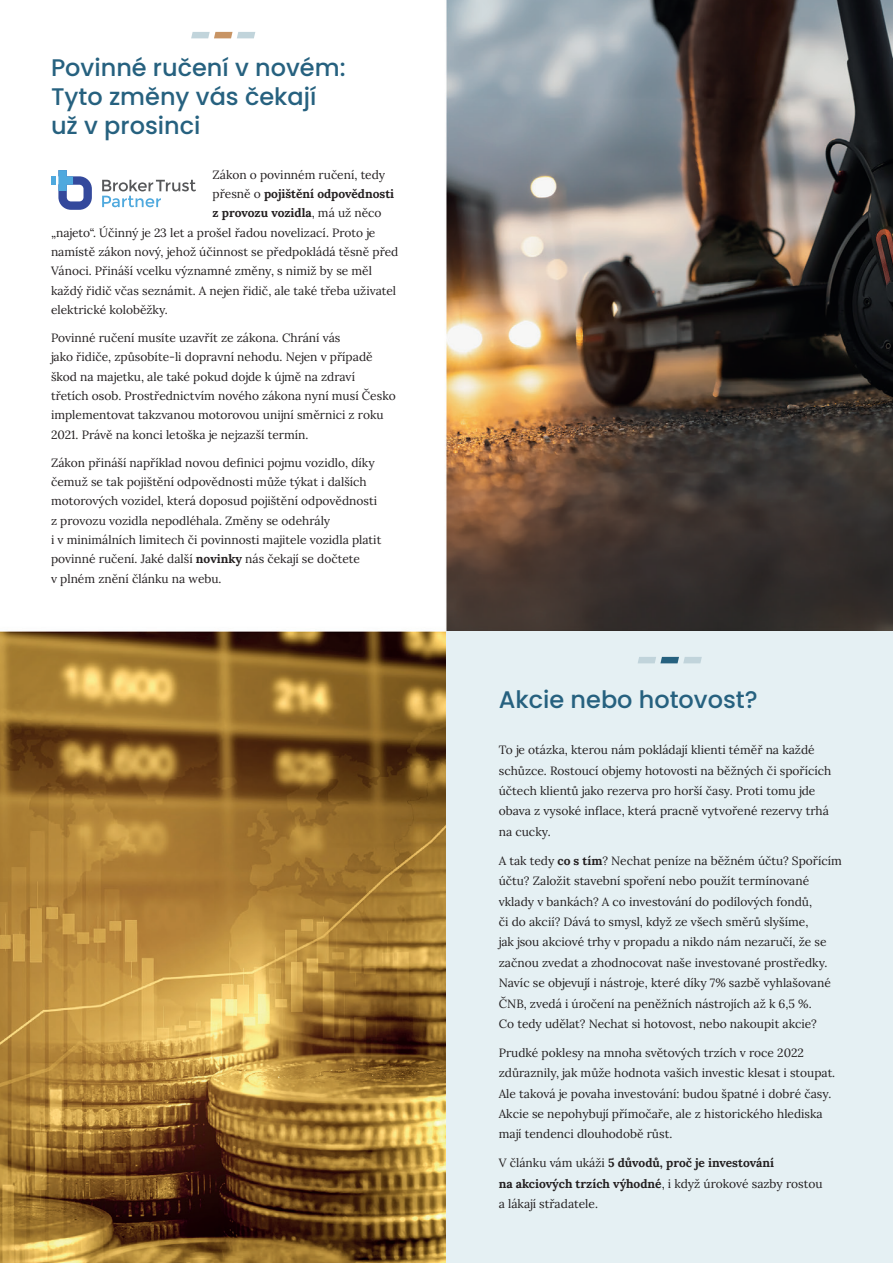
<style>
.page{position:relative;width:893px;height:1263px;background:#fff}
.page>*{position:absolute;margin:0;border:0;box-sizing:border-box;transform-origin:0 0}
.t1{font:500 24px/28.8px "Poppins";color:#26617f}
.t2{font:12px/20.4px "Lora";color:#231f20}
.t3{font:700 12px "Lora";color:#231f20}
.s1{font-weight:400}
.s2{font-weight:700}
</style>
<div class="page">
<img style="left:0;top:0;width:893px;height:1263px">
<div style="left:447px;top:632px;width:446px;height:631px;background:#e5f0f3"></div>
<svg style="left:638px;top:657px;width:64px;height:6px"></svg>
<svg style="left:191px;top:32px;width:64px;height:6px"></svg>
<svg style="left:58px;top:170px;width:34px;height:40px"></svg>
<svg style="left:102px;top:180px;width:94px;height:28px"></svg>
<div style="left:51px;top:176px;width:5px;height:9px;background:#4fa9de"></div>
<h1 class="t1" style="left:51px;top:54px;width:296px">Povinné ručení v novém:<br>Tyto změny vás čekají už v prosinci</h1>
<p class="t2" style="left:213px;top:163px;width:174px">Zákon o povinném ručení, tedy</p>
<p class="t3" style="left:213px;top:185px;width:183px"><span class="s1">přesně o</span> pojištění odpovědnosti</p>
<p class="t3" style="left:213px;top:204px;width:170px">z provozu vozidla<span class="s1">, má už něco</span></p>
<p class="t2" style="left:51px;top:221px;width:326px">„najeto“. Účinný je 23 let a prošel řadou novelizací. Proto je</p>
<p class="t2" style="left:51px;top:241px;width:349px">namístě zákon nový, jehož účinnost se předpokládá těsně před</p>
<p class="t2" style="left:51px;top:260px;width:322px">Vánoci. Přináší vcelku významné změny, s nimiž by se měl</p>
<p class="t2" style="left:51px;top:279px;width:347px">každý řidič včas seznámit. A nejen řidič, ale také třeba uživatel</p>
<p class="t2" style="left:51px;top:299px;width:118px">elektrické koloběžky.</p>
<p class="t2" style="left:51px;top:327px;width:346px;line-height:19.4px">Povinné ručení musíte uzavřít ze zákona. Chrání vás<br>jako řidiče, způsobíte-li dopravní nehodu. Nejen v případě škod na majetku, ale také pokud dojde k újmě na zdraví třetích osob. Prostřednictvím nového zákona nyní musí Česko implementovat takzvanou motorovou unijní směrnici z roku 2021. Právě na konci letoška je nejzazší termín.</p>
<p class="t2" style="left:51px;top:452px;width:332px;line-height:19.4px">Zákon přináší například novou definici pojmu vozidlo, díky čemuž se tak pojištění odpovědnosti může týkat i dalších motorových vozidel, která doposud pojištění odpovědnosti z provozu vozidla nepodléhala. Změny se odehrály<br>i v minimálních limitech či povinnosti majitele vozidla platit povinné ručení. Jaké další <span class="s2">novinky</span> nás čekají se dočtete<br>v plném znění článku na webu.</p>
<h1 class="t1" style="left:499px;top:685px;width:260px">Akcie nebo hotovost?</h1>
<p class="t2" style="left:499px;top:739px;width:334px">To je otázka, kterou nám pokládají klienti téměř na každé schůzce. Rostoucí objemy hotovosti na běžných či spořících účtech klientů jako rezerva pro horší časy. Proti tomu jde obava z vysoké inflace, která pracně vytvořené rezervy trhá na cucky.</p>
<p class="t2" style="left:499px;top:849px;width:345px">A tak tedy <span class="s2">co s tím</span>? Nechat peníze na běžném účtu? Spořícím účtu? Založit stavební spoření nebo použít termínované vklady v bankách? A co investování do podílových fondů,<br>či do akcií? Dává to smysl, když ze všech směrů slyšíme,<br>jak jsou akciové trhy v propadu a nikdo nám nezaručí, že se začnou zvedat a zhodnocovat naše investované prostředky.<br>Navíc se objevují i nástroje, které díky 7% sazbě vyhlašované ČNB, zvedá i úročení na peněžních nástrojích až k 6,5 %.<br>Co tedy udělat? Nechat si hotovost, nebo nakoupit akcie?</p>
<p class="t2" style="left:499px;top:1041px;width:338px">Prudké poklesy na mnoha světových trzích v roce 2022 zdůraznily, jak může hodnota vašich investic klesat i stoupat.<br>Ale taková je povaha investování: budou špatné i dobré časy.<br>Akcie se nepohybují přímočaře, ale z historického hlediska mají tendenci dlouhodobě růst.</p>
<p class="t2" style="left:499px;top:1152px;width:325px">V článku vám ukáži <span class="s2">5 důvodů, proč je investování<br>na akciových trzích výhodné</span>, i když úrokové sazby rostou a lákají střadatele.</p>
</div>
